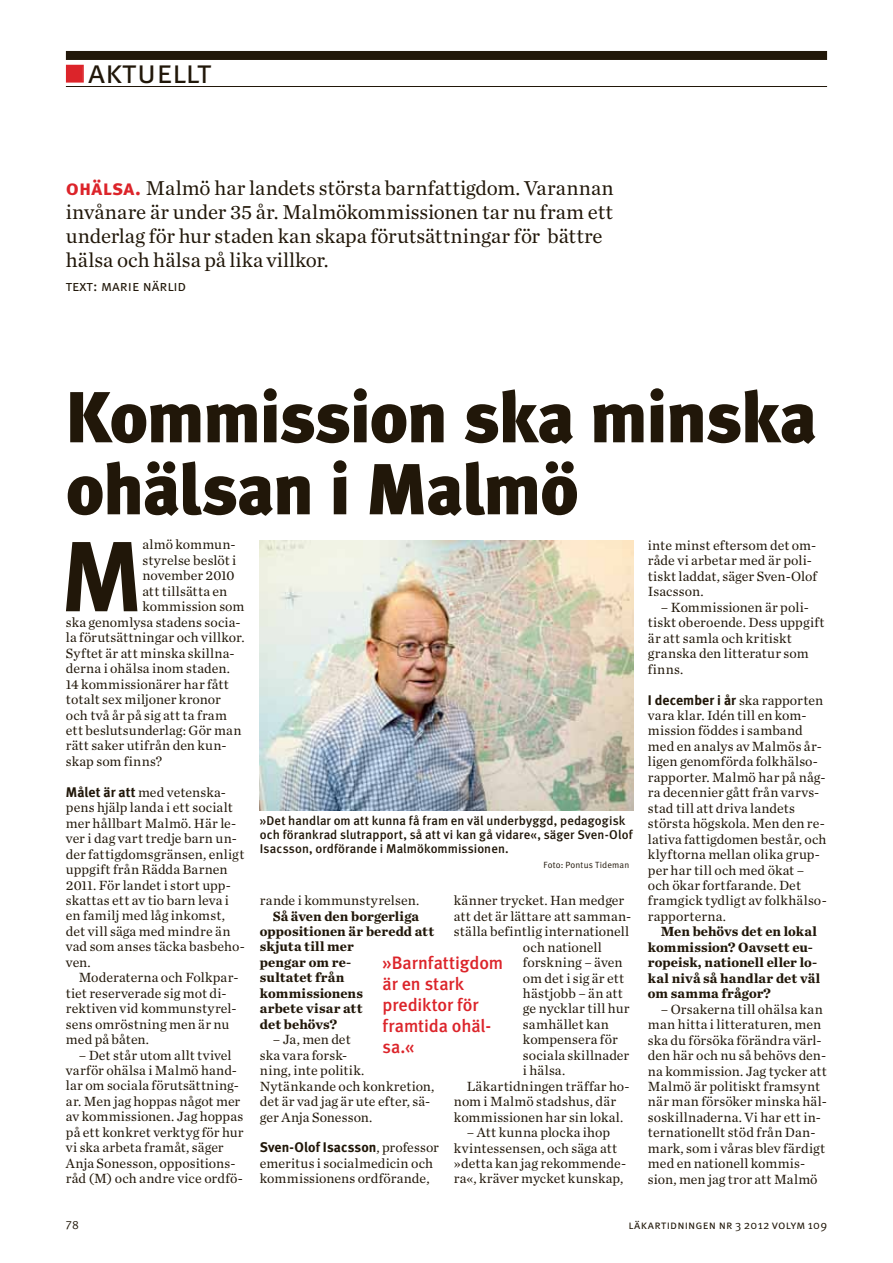
<style>
.page{position:relative;width:893px;height:1263px;background:#fff}
.page>*{position:absolute;margin:0;border:0;box-sizing:border-box;transform-origin:0 0}
.t1{font:99.6px "Meta LT Bold";color:#211709}
.t2{font:72px/72px "Meta LT Black";letter-spacing:-.02em;color:#211709}
.t3{font:33px "Meta LT Normal Small Caps";color:#211709}
.t4{font:21px/24px "Chronicle LT Text";color:#211709}
.t5{font:18px/21px "Meta LT Medium";letter-spacing:-.005em;color:#dc242a}
.t6{font:15px "Meta LT Normal Small Caps";color:#211709}
.t7{font:13.95px/15.5px "Chronicle LT Text";letter-spacing:.01em;color:#211709}
.t8{font:700 13.95px/15.5px "Chronicle LT Text";letter-spacing:.005em;color:#211709}
.t9{font:13.95px "Meta LT Bold";letter-spacing:.005em;color:#211709}
.t10{font:12.75px/14.2px "Meta LT Medium";letter-spacing:.01em;color:#211709}
.t11{font:12px "Meta LT Normal Small Caps";letter-spacing:.02em;color:#211709}
.t12{font:12px "Meta LT Normal Utilities";color:#211709}
.t13{font:9px "Meta LT Normal";letter-spacing:.02em;color:#211709}
.s1{color:#dc242a}
.s2{font-family:"Meta LT Bold Small Caps";color:#dc242a}
.s3{font-family:"Meta LT Bold"}
.s4{font-family:"Chronicle LT Text"}
</style>
<div class="page">
<div style="left:66px;top:51px;width:761px;height:9px;background:#211709"></div>
<hr style="left:66px;top:86px;width:761px;height:1px;background:#211709">
<div style="left:66px;top:65px;width:18px;height:18px;border:2px solid #dc242a"></div>
<img style="left:260px;top:541px;width:373px;height:269px">
<h3 class="t3" style="left:66px;top:52px;width:147px"><span class="s1">■</span> aktuellt</h3>
<h3 class="t4" style="left:66px;top:176px;width:549px"><span class="s2">ohälsa.</span> Malmö har landets största barnfattigdom. Varannan invånare är under 35 år. Malmökommissionen tar nu fram ett underlag för hur staden kan skapa förutsättningar för bättre hälsa och hälsa på lika villkor.</h3>
<p class="t6" style="left:66px;top:277px;width:122px">text: marie närlid</p>
<h2 class="t2" style="left:66px;top:381px;width:753px">Kommission ska minska ohälsan i Malmö</h2>
<h1 class="t1" style="left:61px;top:517px;width:83px">M</h1>
<p class="t7" style="left:142px;top:537px;width:95px">almö kommun-</p>
<p class="t7" style="left:142px;top:552px;width:95px">styrelse beslöt i</p>
<p class="t7" style="left:142px;top:568px;width:94px">november 2010</p>
<p class="t7" style="left:142px;top:583px;width:86px">att tillsätta en</p>
<p class="t7" style="left:142px;top:599px;width:104px">kommission som</p>
<p class="t7" style="left:66px;top:614px;width:176px">ska genomlysa stadens socia-</p>
<p class="t7" style="left:66px;top:630px;width:180px">la förutsättningar och villkor.</p>
<p class="t7" style="left:66px;top:645px;width:170px">Syftet är att minska skillna-</p>
<p class="t7" style="left:66px;top:661px;width:165px">derna i ohälsa inom staden.</p>
<p class="t7" style="left:66px;top:676px;width:164px">14 kommissionärer har fått</p>
<p class="t7" style="left:66px;top:691px;width:156px">totalt sex miljoner kronor</p>
<p class="t7" style="left:66px;top:707px;width:163px">och två år på sig att ta fram</p>
<p class="t7" style="left:66px;top:722px;width:177px">ett beslutsunderlag: Gör man</p>
<p class="t7" style="left:66px;top:738px;width:162px">rätt saker utifrån den kun-</p>
<p class="t7" style="left:66px;top:753px;width:98px">skap som finns?</p>
<p class="t7" style="left:66px;top:784px;width:180px"><span class="s3">Målet är att</span> med vetenska&shy;pens hjälp landa i ett socialt mer hållbart Malmö. Här le&shy;ver i dag vart tredje barn un&shy;der fattigdomsgränsen, enligt uppgift från Rädda Barnen<br>2011. För landet i stort upp&shy;skattas ett av tio barn leva i en familj med låg inkomst, det vill säga med mindre än vad som anses täcka basbeho&shy;ven.</p>
<p class="t7" style="left:66px;top:970px;width:174px;text-indent:13px">Moderaterna och Folkpar&shy;tiet reserverade sig mot di&shy;rektiven vid kommunstyrel&shy;sens omröstning men är nu med på båten.</p>
<p class="t7" style="left:66px;top:1047px;width:179px;text-indent:13px">– Det står utom allt tvivel varför ohälsa i Malmö hand&shy;lar om sociala förutsättning&shy;ar. Men jag hoppas något mer av kommissionen. Jag hoppas på ett konkret verktyg för hur vi ska arbeta framåt, säger<br>Anja Sonesson, oppositions&shy;råd (M) och andre vice ordfö-</p>
<p class="t10" style="left:260px;top:813px;width:374px">»Det handlar om att kunna få fram en väl underbyggd, pedagogisk och förankrad slutrapport, så att vi kan gå vidare«, säger Sven-Olof<br>Isacsson, ordförande i Malmökommissionen.</p>
<p class="t13" style="left:544px;top:859px;width:87px">Foto: Pontus Tideman</p>
<p class="t7" style="left:260px;top:892px;width:161px">rande i kommunstyrelsen.</p>
<p class="t8" style="left:260px;top:908px;width:176px;text-indent:13px">Så även den borgerliga oppositionen är beredd att skjuta till mer<br>pengar om re-<br>sultatet från kommissionens<br>arbete visar att<br>det behövs?</p>
<p class="t7" style="left:260px;top:1032px;width:176px;text-indent:13px">– Ja, men det<br>ska vara forsk-<br>ning, inte politik.<br>Nytänkande och konkretion, det är vad jag är ute efter, sä&shy;ger Anja Sonesson.</p>
<p class="t9" style="left:260px;top:1139px;width:181px">Sven-Olof Isacsson<span class="s4">, professor</span></p>
<p class="t7" style="left:260px;top:1155px;width:175px">emeritus i socialmedicin och kommissionens ordförande,</p>
<p class="t7" style="left:454px;top:893px;width:172px">känner trycket. Han medger</p>
<p class="t7" style="left:454px;top:908px;width:179px">att det är lättare att samman-</p>
<p class="t7" style="left:454px;top:924px;width:177px">ställa befintlig internationell</p>
<p class="t7" style="left:523px;top:939px;width:80px">och nationell</p>
<p class="t7" style="left:523px;top:954px;width:101px">forskning – även</p>
<p class="t7" style="left:523px;top:970px;width:103px">om det i sig är ett</p>
<p class="t7" style="left:523px;top:985px;width:102px">hästjobb – än att</p>
<p class="t7" style="left:523px;top:1001px;width:108px">ge nycklar till hur</p>
<p class="t7" style="left:523px;top:1016px;width:88px">samhället kan</p>
<p class="t7" style="left:523px;top:1032px;width:96px">kompensera för</p>
<p class="t7" style="left:523px;top:1047px;width:108px">sociala skillnader</p>
<p class="t7" style="left:523px;top:1063px;width:44px">i hälsa.</p>
<p class="t7" style="left:467px;top:1078px;width:165px">Läkartidningen träffar ho-</p>
<p class="t7" style="left:454px;top:1094px;width:164px">nom i Malmö stadshus, där</p>
<p class="t7" style="left:454px;top:1109px;width:171px">kommissionen har sin lokal.</p>
<p class="t7" style="left:454px;top:1124px;width:174px;text-indent:13px">– Att kunna plocka ihop kvintessensen, och säga att »detta kan jag rekommende&shy;ra«, kräver mycket kunskap,</p>
<p class="t5" style="left:383px;top:952px;width:122px">»Barnfattigdom är en stark prediktor för framtida ohäl&shy;sa.«</p>
<p class="t7" style="left:648px;top:537px;width:170px">inte minst eftersom det om&shy;råde vi arbetar med är poli&shy;tiskt laddat, säger Sven-Olof<br>Isacsson.</p>
<p class="t7" style="left:648px;top:599px;width:178px;text-indent:13px">– Kommissionen är poli&shy;tiskt oberoende. Dess uppgift är att samla och kritiskt granska den litteratur som finns.</p>
<p class="t9" style="left:648px;top:691px;width:177px">I december i år <span class="s4">ska rapporten</span></p>
<p class="t7" style="left:648px;top:707px;width:180px">vara klar. Idén till en kom&shy;mission föddes i samband med en analys av Malmös år&shy;ligen genomförda folkhälso&shy;rapporter. Malmö har på någ&shy;ra decennier gått från varvs&shy;stad till att driva landets största högskola. Men den re&shy;lativa fattigdomen består, och klyftorna mellan olika grup&shy;per har till och med ökat – och ökar fortfarande. Det framgick tydligt av folkhälso&shy;rapporterna.</p>
<p class="t8" style="left:648px;top:924px;width:174px;text-indent:13px">Men behövs det en lokal kommission? Oavsett eu&shy;ropeisk, nationell eller lo&shy;kal nivå så handlar det väl om samma frågor?</p>
<p class="t7" style="left:648px;top:1001px;width:180px;text-indent:13px">– Orsakerna till ohälsa kan man hitta i litteraturen, men ska du försöka förändra värl&shy;den här och nu så behövs den&shy;na kommission. Jag tycker att<br>Malmö är politiskt framsynt när man försöker minska häl&shy;soskillnaderna. Vi har ett in&shy;ternationellt stöd från Dan&shy;mark, som i våras blev färdigt med en nationell kommis&shy;sion, men jag tror att Malmö</p>
<p class="t12" style="left:66px;top:1218px;width:14px">78</p>
<p class="t11" style="left:628px;top:1218px;width:200px">läkartidningen nr 3 2012 volym 109</p>
</div>
